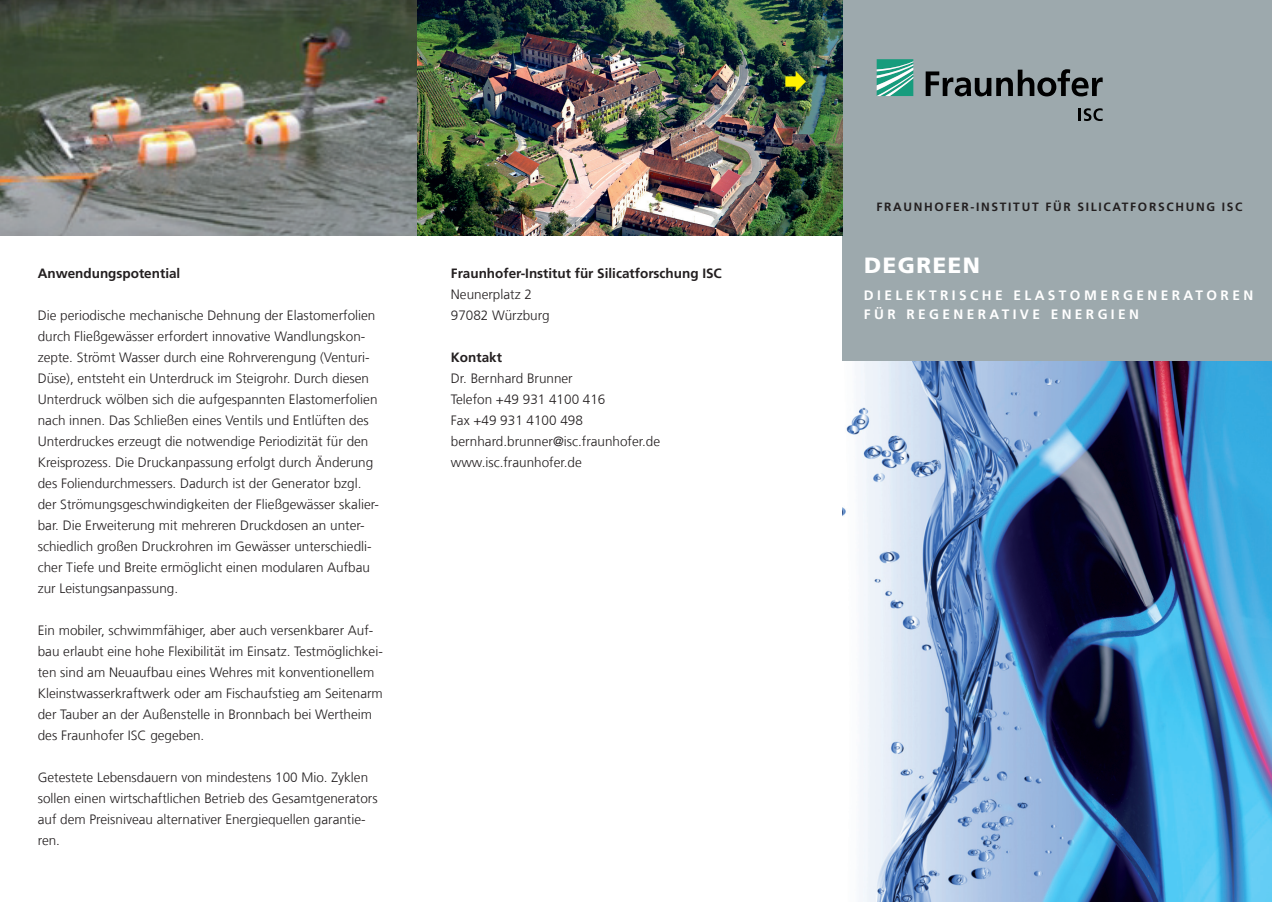
<style>
.page{position:relative;width:1272px;height:902px;background:#fff}
.page>*{position:absolute;margin:0;border:0;box-sizing:border-box;transform-origin:0 0}
._00_Titel{font:900 22.05px "Frutiger LT Com";letter-spacing:.07em;color:#fff}
._08_Kolumne{font:700 13.65px/18.9px "Frutiger LT Com";letter-spacing:.25em;color:#fff}
._06_Fließtext{font:300 13.5px/21px "Frutiger LT Com";color:#231f20}
._07_Zwischenüberschr{font:700 13.5px "Frutiger LT Com";color:#231f20}
._05_Marginalie_Bildu{font:700 13.5px "Frutiger LT Com";color:#231f20}
._10_Institutsname{font:700 12px "Frutiger LT Com";letter-spacing:.14em;color:#231f20}
</style>
<div class="page">
<div style="left:842px;top:0;width:429px;height:235px;background:#9da9ad"></div>
<svg style="left:876px;top:59px;width:37px;height:37px"></svg>
<svg style="left:925px;top:69px;width:177px;height:27px"></svg>
<svg style="left:1078px;top:108px;width:24px;height:13px"></svg>
<div style="left:842px;top:229px;width:429px;height:132px;background:#9da9ad"></div>
<img style="left:0;top:0;width:842px;height:236px">
<img style="left:0;top:0;width:417px;height:235px">
<img style="left:842px;top:361px;width:429px;height:540px">
<svg style="left:785px;top:71px;width:21px;height:21px"></svg>
<p class="_05_Marginalie_Bildu" style="left:38px;top:265px;width:144px">Anwendungspotential</p>
<p class="_06_Fließtext" style="left:38px;top:304px;width:343px">Die periodische mechanische Dehnung der Elastomerfolien durch Fließgewässer erfordert innovative Wandlungskon&shy;zepte. Strömt Wasser durch eine Rohrverengung (Venturi-Düse), entsteht ein Unterdruck im Steigrohr. Durch diesen Unterdruck wölben sich die aufgespannten Elastomerfolien nach innen. Das Schließen eines Ventils und Entlüften des Unterdruckes erzeugt die notwendige Periodizität für den Kreisprozess. Die Druckanpassung erfolgt durch Änderung des Foliendurchmessers. Dadurch ist der Generator bzgl. der Strömungsgeschwindigkeiten der Fließgewässer skalier&shy;bar. Die Erweiterung mit mehreren Druckdosen an unter&shy;schiedlich großen Druckrohren im Gewässer unterschiedli&shy;cher Tiefe und Breite ermöglicht einen modularen Aufbau zur Leistungsanpassung.</p>
<p class="_06_Fließtext" style="left:38px;top:619px;width:346px">Ein mobiler, schwimmfähiger, aber auch versenkbarer Auf&shy;bau erlaubt eine hohe Flexibilität im Einsatz. Testmöglichkei&shy;ten sind am Neuaufbau eines Wehres mit konventionellem Kleinstwasserkraftwerk oder am Fischaufstieg am Seitenarm der Tauber an der Außenstelle in Bronnbach bei Wertheim des Fraunhofer ISC gegeben.</p>
<p class="_06_Fließtext" style="left:38px;top:766px;width:341px">Getestete Lebensdauern von mindestens 100 Mio. Zyklen sollen einen wirtschaftlichen Betrieb des Gesamtgenerators auf dem Preisniveau alternativer Energiequellen garantie&shy;ren.</p>
<p class="_07_Zwischenüberschr" style="left:451px;top:265px;width:272px">Fraunhofer-Institut für Silicatforschung ISC</p>
<p class="_06_Fließtext" style="left:451px;top:283px;width:83px">Neunerplatz 2</p>
<p class="_06_Fließtext" style="left:451px;top:304px;width:100px">97082 Würzburg</p>
<p class="_07_Zwischenüberschr" style="left:451px;top:349px;width:53px">Kontakt</p>
<p class="_06_Fließtext" style="left:451px;top:367px;width:123px">Dr. Bernhard Brunner</p>
<p class="_06_Fließtext" style="left:451px;top:388px;width:156px">Telefon +49 931 4100 416</p>
<p class="_06_Fließtext" style="left:451px;top:409px;width:133px">Fax +49 931 4100 498</p>
<p class="_06_Fließtext" style="left:451px;top:430px;width:211px">bernhard.brunner@isc.fraunhofer.de</p>
<p class="_06_Fließtext" style="left:451px;top:451px;width:132px">www.isc.fraunhofer.de</p>
<p class="_10_Institutsname" style="left:876px;top:200px;width:367px">FRAUNHOFER-INSTITUT FÜR SILICATFORSCHUNG ISC</p>
<p class="_00_Titel" style="left:864px;top:252px;width:117px">DEGREEN</p>
<p class="_08_Kolumne" style="left:864px;top:286px;width:391px">DIELEKTRISCHE ELASTOMERGENERATOREN<br>FÜR REGENERATIVE ENERGIEN</p>
</div>
